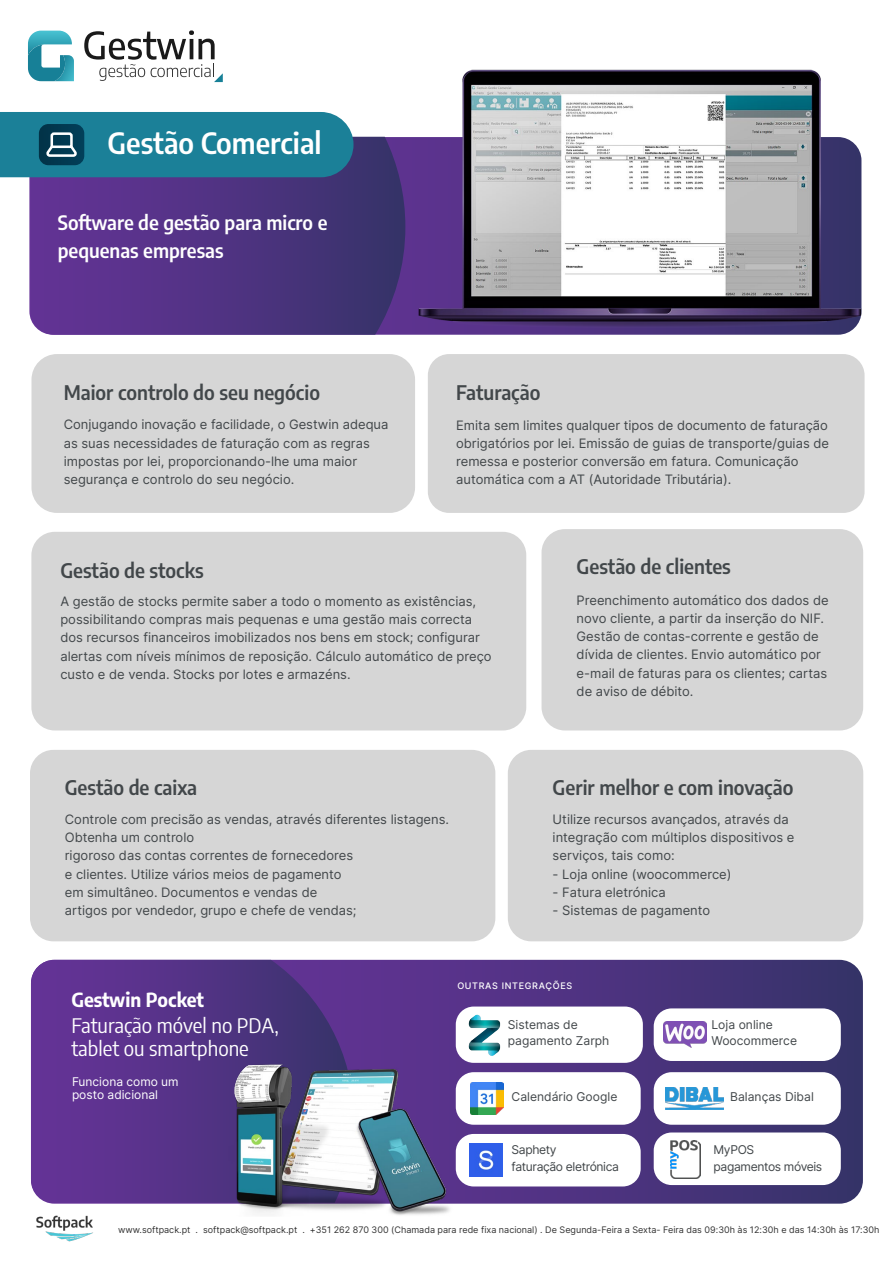
<style>
.page{position:relative;width:893px;height:1263px;background:#fff}
.page>*{position:absolute;margin:0;border:0;box-sizing:border-box;transform-origin:0 0}
.t1{font:600 semi-condensed 28.8px "Encode Sans";color:#fff}
.t2{font:semi-condensed 20.1px/23.2px "Encode Sans";color:#fff}
.t3{font:600 semi-condensed 19.8px "Encode Sans";color:#42474a}
.t4{font:600 semi-condensed 19.5px/28.5px "Encode Sans";color:#fff}
.t5{font:700 semi-condensed 19.05px "Encode Sans";color:#fff}
.t6{font:13.05px/18.1px "Inter Regular 400 0";color:#42474a}
.t7{font:12.15px/16.5px "Inter Regular 400 0";color:#42474a}
.t8{font:12.15px/16.5px "Inter Regular 400 0";letter-spacing:-.03em;color:#42474a}
.t9{font:12px/12.9px "Inter Regular 400 0";color:#fff}
.t10{font:9px "Inter Regular 400 0";color:#333}
.t11{font:500 9px "Inter";letter-spacing:.075em;color:#fff}
</style>
<div class="page">
<div style="left:508px;top:750px;width:355px;height:191px;background:#d6d6d6;border-radius:23px"></div>
<svg style="left:31px;top:137px;width:374px;height:198px;background:#4f3381"></svg>
<div style="left:32px;top:354px;width:383px;height:159px;background:#d6d6d6;border-radius:26px"></div>
<div style="left:428px;top:354px;width:436px;height:159px;background:#d6d6d6;border-radius:21px"></div>
<div style="left:541px;top:529px;width:322px;height:201px;background:#d6d6d6;border-radius:23px"></div>
<div style="left:30px;top:750px;width:465px;height:191px;background:#d6d6d6;border-radius:23px"></div>
<div style="left:31px;top:532px;width:495px;height:198px;background:#d6d6d6;border-radius:23px"></div>
<svg style="left:49px;top:960px;width:814px;height:244px;background:#4c357e"></svg>
<svg style="left:31px;top:960px;width:323px;height:243px;background:#58338a"></svg>
<div style="left:456px;top:1006px;width:187px;height:57px;background:#fff;border-radius:18px"></div>
<img style="left:468px;top:1014px;width:32px;height:42px">
<div style="left:654px;top:1008px;width:187px;height:53px;background:#fff;border-radius:18px"></div>
<img style="left:663px;top:1022px;width:43px;height:25px">
<div style="left:456px;top:1072px;width:185px;height:53px;background:#fff;border-radius:18px"></div>
<div style="left:654px;top:1072px;width:187px;height:53px;background:#fff;border-radius:18px"></div>
<img style="left:471px;top:1082px;width:33px;height:33px">
<img style="left:665px;top:1088px;width:58px;height:21px">
<img style="left:229px;top:1056px;width:227px;height:159px">
<svg style="left:0;top:112px;width:353px;height:65px;background:#1e7d95"></svg>
<img style="left:409px;top:69px;width:453px;height:266px">
<svg style="left:84px;top:30px;width:139px;height:52px"></svg>
<svg style="left:28px;top:31px;width:46px;height:50px"></svg>
<div style="left:456px;top:1134px;width:185px;height:52px;background:#fff;border-radius:18px"></div>
<div style="left:654px;top:1132px;width:187px;height:53px;background:#fff;border-radius:18px"></div>
<img style="left:36px;top:1215px;width:57px;height:27px">
<img style="left:470px;top:1144px;width:32px;height:32px">
<img style="left:671px;top:1140px;width:29px;height:38px">
<h1 class="t1" style="left:108px;top:122px;width:216px">Gestão Comercial</h1>
<h3 class="t4" style="left:58px;top:207px;width:271px">Software de gestão para micro e pequenas empresas</h3>
<h3 class="t3" style="left:64px;top:378px;width:258px">Maior controlo do seu negócio</h3>
<p class="t6" style="left:64px;top:415px;width:326px">Conjugando inovação e facilidade, o Gestwin adequa as suas necessidades de faturação com as regras impostas por lei, proporcionando-lhe uma maior segurança e controlo do seu negócio.</p>
<h3 class="t3" style="left:456px;top:378px;width:86px">Faturação</h3>
<p class="t6" style="left:456px;top:415px;width:374px">Emita sem limites qualquer tipos de documento de faturação obrigatórios por lei. Emissão de guias de transporte/guias de remessa e posterior conversão em fatura. Comunicação automática com a AT (Autoridade Tributária).</p>
<h3 class="t3" style="left:60px;top:556px;width:145px">Gestão de stocks</h3>
<p class="t6" style="left:60px;top:592px;width:433px">A gestão de stocks permite saber a todo o momento as existências, possibilitando compras mais pequenas e uma gestão mais correcta dos recursos financeiros imobilizados nos bens em stock; configurar alertas com níveis mínimos de reposição. Cálculo automático de preço custo e de venda. Stocks por lotes e armazéns.</p>
<h3 class="t3" style="left:65px;top:774px;width:134px">Gestão de caixa</h3>
<p class="t6" style="left:65px;top:810px;width:386px">Controle com precisão as vendas, através diferentes listagens.<br>Obtenha um controlo<br>rigoroso das contas correntes de fornecedores<br>e clientes. Utilize vários meios de pagamento<br>em simultâneo. Documentos e vendas de<br>artigos por vendedor, grupo e chefe de vendas;</p>
<h3 class="t3" style="left:577px;top:552px;width:156px">Gestão de clientes</h3>
<p class="t6" style="left:577px;top:591px;width:253px">Preenchimento automático dos dados de novo cliente, a partir da inserção do NIF.<br>Gestão de contas-corrente e gestão de dívida de clientes. Envio automático por e-mail de faturas para os clientes; cartas de aviso de débito.</p>
<h3 class="t3" style="left:553px;top:774px;width:242px">Gerir melhor e com inovação</h3>
<p class="t6" style="left:553px;top:810px;width:243px">Utilize recursos avançados, através da integração com múltiplos dispositivos e serviços, tais como:</p>
<p class="t6" style="left:553px;top:864px;width:180px">- Loja online (woocommerce)</p>
<p class="t6" style="left:553px;top:883px;width:115px">- Fatura eletrónica</p>
<p class="t6" style="left:553px;top:901px;width:159px">- Sistemas de pagamento</p>
<h3 class="t5" style="left:71px;top:985px;width:134px">Gestwin Pocket</h3>
<h2 class="t2" style="left:71px;top:1013px;width:209px">Faturação móvel no PDA, tablet ou smartphone</h2>
<p class="t9" style="left:72px;top:1075px;width:108px">Funciona como um posto adicional</p>
<p class="t11" style="left:457px;top:979px;width:116px">OUTRAS INTEGRAÇÕES</p>
<p class="t7" style="left:508px;top:1016px;width:103px">Sistemas de pagamento Zarph</p>
<p class="t7" style="left:711px;top:1016px;width:87px">Loja online<br>Woocommerce</p>
<p class="t7" style="left:512px;top:1088px;width:107px">Calendário Google</p>
<p class="t7" style="left:730px;top:1088px;width:85px">Balanças Dibal</p>
<p class="t8" style="left:512px;top:1141px;width:109px">Saphety<br>faturação eletrónica</p>
<p class="t8" style="left:714px;top:1141px;width:110px">MyPOS pagamentos móveis</p>
<p class="t10" style="left:118px;top:1223px;width:763px">www.softpack.pt . softpack@softpack.pt . +351 262 870 300 (Chamada para rede fixa nacional) . De Segunda-Feira a Sexta- Feira das 09:30h às 12:30h e das 14:30h às 17:30h</p>
</div>
